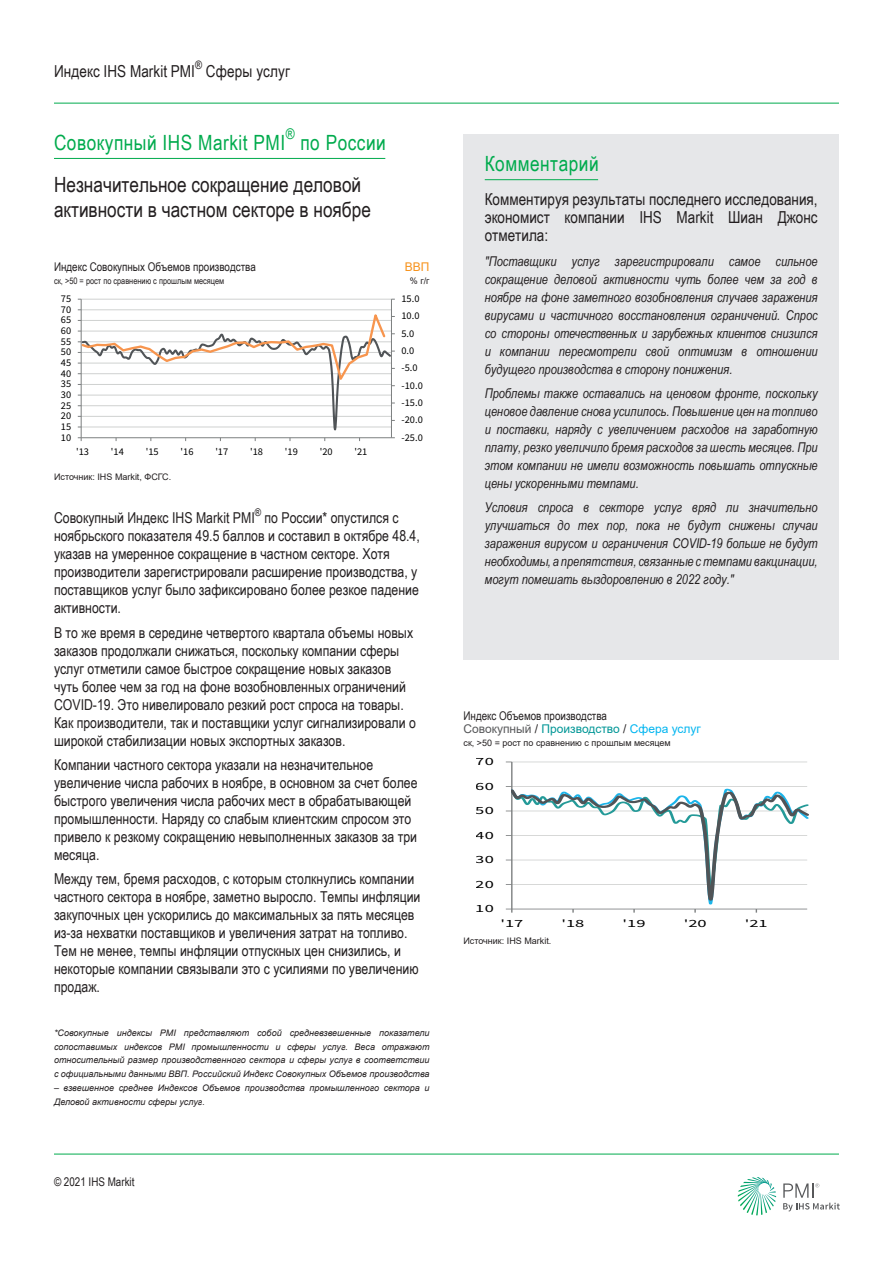
<style>
.page{position:relative;width:893px;height:1263px;background:#fff}
.page>*{position:absolute;margin:0;border:0;box-sizing:border-box;transform-origin:0 0}
.t1{font:21px/25.2px "Arial Narrow";color:#231f20}
.t2{font:21px "Arial Narrow";letter-spacing:.025em;color:#00ab4d}
.t3{font:16.5px/18px "Arial Narrow";color:#231f20;text-align:justify}
.t4{font:15px/18px "Arial Narrow";color:#231f20}
.t5{font:14.7px "Arial Narrow";color:#00ab4d}
.t6{font:italic 13.5px/18px "Arial Narrow";color:#231f20;text-align:justify}
.t7{font:12px "Arial Narrow";color:#231f20}
.t8{font:12px "Arial";color:#009696}
.t9{font:12px "Arial";color:#f7931d}
.t10{font:11.55px "Arial Narrow";color:#231f20}
.t11{font:10.95px "Source Sans Pro";letter-spacing:-.005em;color:#000001;scale:1.67 1}
.t12{font:10.5px "Arial Narrow";color:#231f20}
.t13{font:10.2px "Source Sans Pro";letter-spacing:-.005em;color:#000001}
.t14{font:italic 9px/13.8px "Arial";color:#231f20;text-align:justify}
.t15{font:9px "Arial";color:#231f20}
.t16{font:9px "Arial Narrow";color:#231f20}
.s1{color:#57585a}
.s2{color:#231f20}
.s3{color:#00b5f0}
</style>
<div class="page">
<hr style="left:54px;top:103px;width:785px;height:1px;background:#00ab4d">
<svg style="left:738px;top:1177px;width:38px;height:38px"></svg>
<svg style="left:783px;top:1183px;width:57px;height:28px"></svg>
<hr style="left:54px;top:1154px;width:785px;height:1px;background:#00ab4d">
<hr style="left:54px;top:158px;width:331px;height:1px;background:#00ab4d">
<hr style="left:81px;top:299px;width:310px;height:1px;background:#cfd1d0">
<hr style="left:391px;top:299px;width:1px;height:139px;background:#7c7f80">
<hr style="left:81px;top:299px;width:1px;height:139px;background:#7c7f80">
<svg style="left:78px;top:308px;width:317px;height:133px"></svg>
<div style="left:463px;top:193px;width:376px;height:467px;background:#e6e7e9"></div>
<div style="left:463px;top:134px;width:376px;height:59px;background:#e6e7e9"></div>
<hr style="left:485px;top:179px;width:113px;height:1px;background:#00ab4d">
<hr style="left:512px;top:761px;width:295px;height:1px;background:#cfd1d0">
<hr style="left:511px;top:762px;width:1px;height:147px;background:#7c7f80">
<svg style="left:506px;top:786px;width:302px;height:127px"></svg>
<p class="t10" style="left:195px;top:56px;width:9px">®</p>
<p class="t3" style="left:54px;top:62px;width:142px">Индекс IHS Markit PMI</p>
<p class="t3" style="left:206px;top:62px;width:86px">Сферы услуг</p>
<p class="t5" style="left:286px;top:123px;width:10px">®</p>
<h1 class="t2" style="left:54px;top:127px;width:233px">Совокупный IHS Markit PMI</h1>
<h1 class="t2" style="left:300px;top:127px;width:87px">по России</h1>
<h1 class="t1" style="left:54px;top:171px;width:318px">Незначительное сокращение деловой активности в частном секторе в ноябре</h1>
<p class="t7" style="left:54px;top:258px;width:203px">Индекс Совокупных Объемов производства</p>
<p class="t16" style="left:54px;top:275px;width:172px">ск, &gt;50 = рост по сравнению с прошлым месяцем</p>
<p class="t13" style="left:61px;top:292px;width:12px">75</p>
<p class="t13" style="left:61px;top:303px;width:12px">70</p>
<p class="t13" style="left:61px;top:314px;width:12px">65</p>
<p class="t13" style="left:61px;top:324px;width:12px">60</p>
<p class="t13" style="left:61px;top:335px;width:12px">55</p>
<p class="t13" style="left:61px;top:346px;width:12px">50</p>
<p class="t13" style="left:61px;top:356px;width:12px">45</p>
<p class="t13" style="left:61px;top:367px;width:12px">40</p>
<p class="t13" style="left:61px;top:378px;width:12px">35</p>
<p class="t13" style="left:61px;top:388px;width:12px">30</p>
<p class="t13" style="left:61px;top:399px;width:12px">25</p>
<p class="t13" style="left:61px;top:410px;width:12px">20</p>
<p class="t13" style="left:61px;top:420px;width:12px">15</p>
<p class="t13" style="left:61px;top:431px;width:12px">10</p>
<p class="t13" style="left:76px;top:445px;width:14px">'13</p>
<p class="t13" style="left:111px;top:445px;width:14px">'14</p>
<p class="t13" style="left:146px;top:445px;width:14px">'15</p>
<p class="t13" style="left:181px;top:445px;width:14px">'16</p>
<p class="t13" style="left:215px;top:445px;width:14px">'17</p>
<p class="t13" style="left:250px;top:445px;width:14px">'18</p>
<p class="t13" style="left:285px;top:445px;width:14px">'19</p>
<p class="t13" style="left:320px;top:445px;width:14px">'20</p>
<p class="t13" style="left:355px;top:445px;width:14px">'21</p>
<p class="t15" style="left:54px;top:471px;width:119px">Источник: IHS Markit, ФСГС.</p>
<p class="t9" style="left:405px;top:258px;width:26px">ВВП</p>
<p class="t15" style="left:410px;top:275px;width:21px">% г/г</p>
<p class="t13" style="left:401px;top:292px;width:20px">15.0</p>
<p class="t13" style="left:401px;top:310px;width:20px">10.0</p>
<p class="t13" style="left:401px;top:327px;width:14px">5.0</p>
<p class="t13" style="left:401px;top:344px;width:14px">0.0</p>
<p class="t13" style="left:401px;top:362px;width:18px">-5.0</p>
<p class="t13" style="left:401px;top:379px;width:23px">-10.0</p>
<p class="t13" style="left:401px;top:396px;width:23px">-15.0</p>
<p class="t13" style="left:401px;top:414px;width:23px">-20.0</p>
<p class="t13" style="left:401px;top:431px;width:23px">-25.0</p>
<p class="t12" style="left:255px;top:504px;width:8px">®</p>
<p class="t4" style="left:54px;top:508px;width:367px;text-indent:211px">по России* опустился с ноябрьского показателя 49.5 баллов и составил в октябре 48.4, указав на умеренное сокращение в частном секторе. Хотя производители зарегистрировали расширение производства, у поставщиков услуг было зафиксировано более резкое падение активности.</p>
<p class="t4" style="left:54px;top:623px;width:363px">В то же время в середине четвертого квартала объемы новых заказов продолжали снижаться, поскольку компании сферы услуг отметили самое быстрое сокращение новых заказов чуть более чем за год на фоне возобновленных ограничений COVID-19. Это нивелировало резкий рост спроса на товары.<br>Как производители, так и поставщики услуг сигнализировали о широкой стабилизации новых экспортных заказов.</p>
<p class="t4" style="left:54px;top:755px;width:365px">Компании частного сектора указали на незначительное увеличение числа рабочих в ноябре, в основном за счет более быстрого увеличения числа рабочих мест в обрабатывающей промышленности. Наряду со слабым клиентским спросом это привело к резкому сокращению невыполненных заказов за три месяца.</p>
<p class="t4" style="left:54px;top:869px;width:368px">Между тем, бремя расходов, с которым столкнулись компании частного сектора в ноябре, заметно выросло. Темпы инфляции закупочных цен ускорились до максимальных за пять месяцев из-за нехватки поставщиков и увеличения затрат на топливо.<br>Тем не менее, темпы инфляции отпускных цен снизились, и некоторые компании связывали это с усилиями по увеличению продаж.</p>
<p class="t14" style="left:54px;top:1026px;width:377px">*Совокупные индексы PMI представляют собой средневзвешенные показатели сопоставимых индексов PMI промышленности и сферы услуг. Веса отражают относительный размер производственного сектора и сферы услуг в соответствии с официальными данными ВВП. Российский Индекс Совокупных Объемов производства</p>
<p class="t14" style="left:54px;top:1081px;width:377px">– взвешенное среднее Индексов Объемов производства промышленного сектора и<br>Деловой активности сферы услуг.</p>
<p class="t4" style="left:54px;top:508px;width:202px">Совокупный Индекс IHS Markit PMI</p>
<p class="t7" style="left:54px;top:1173px;width:82px">© 2021 IHS Markit</p>
<h1 class="t2" style="left:485px;top:148px;width:115px">Комментарий</h1>
<p class="t3" style="left:485px;top:190px;width:334px">Комментируя результаты последнего исследования, экономист компании IHS Markit Шиан Джонс отметила:</p>
<p class="t6" style="left:485px;top:252px;width:334px">"Поставщики услуг зарегистрировали самое сильное сокращение деловой активности чуть более чем за год в ноябре на фоне заметного возобновления случаев заражения вирусами и частичного восстановления ограничений. Спрос со стороны отечественных и зарубежных клиентов снизился и компании пересмотрели свой оптимизм в отношении будущего производства в сторону понижения.</p>
<p class="t6" style="left:485px;top:384px;width:334px">Проблемы также оставались на ценовом фронте, поскольку ценовое давление снова усилилось. Повышение цен на топливо и поставки, наряду с увеличением расходов на заработную плату, резко увеличило бремя расходов за шесть месяцев. При этом компании не имели возможность повышать отпускные цены ускоренными темпами.</p>
<p class="t6" style="left:485px;top:498px;width:334px">Условия спроса в секторе услуг вряд ли значительно улучшаться до тех пор, пока не будут снижены случаи заражения вирусом и ограничения COVID-19 больше не будут необходимы, а препятствия, связанные с темпами вакцинации, могут помешать выздоровлению в 2022 году."</p>
<p class="t7" style="left:463px;top:707px;width:145px">Индекс Объемов производства</p>
<p class="t8" style="left:463px;top:720px;width:239px"><span class="s1">Совокупный</span> <span class="s2">/</span> Производство <span class="s2">/</span> <span class="s3">Сфера услуг</span></p>
<p class="t15" style="left:463px;top:737px;width:209px">ск, &gt;50 = рост по сравнению с прошлым месяцем</p>
<p class="t11" style="left:476px;top:755px;width:12px">70</p>
<p class="t11" style="left:476px;top:779px;width:12px">60</p>
<p class="t11" style="left:476px;top:804px;width:12px">50</p>
<p class="t11" style="left:476px;top:828px;width:12px">40</p>
<p class="t11" style="left:476px;top:853px;width:12px">30</p>
<p class="t11" style="left:476px;top:877px;width:12px">20</p>
<p class="t11" style="left:476px;top:902px;width:12px">10</p>
<p class="t11" style="left:500px;top:917px;width:15px">'17</p>
<p class="t11" style="left:561px;top:917px;width:15px">'18</p>
<p class="t11" style="left:623px;top:917px;width:15px">'19</p>
<p class="t11" style="left:684px;top:917px;width:15px">'20</p>
<p class="t11" style="left:745px;top:917px;width:15px">'21</p>
<p class="t15" style="left:463px;top:934px;width:89px">Источник: IHS Markit.</p>
</div>
